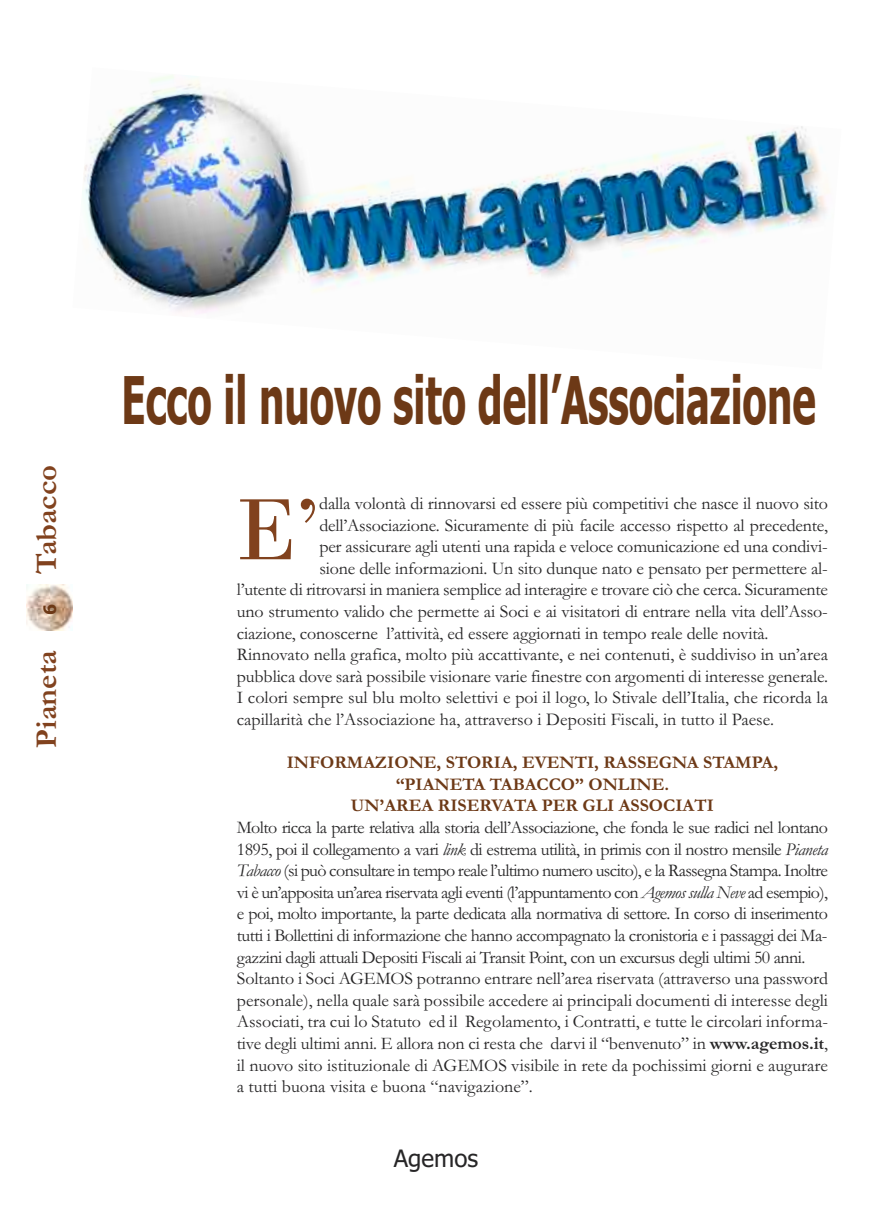
<style>
.page{position:relative;width:872px;height:1212px;background:#fff}
.page>*{position:absolute;margin:0;border:0;box-sizing:border-box;transform-origin:0 0}
.t1{font:91.5px "Bodoni";color:#81421e;scale:.95 1}
.t2{font:700 66px "Tahoma";color:#6d3916;scale:.6 1}
.t3{font:700 30.6px "Garamond";color:#81421e}
.t4{font:24px "Tahoma";color:#272627}
.t5{font:18px/21.6px "Garamond";letter-spacing:-.03em;color:#272627}
.t6{font:18px "Garamond";letter-spacing:-.01em;color:#272627}
.t7{font:700 18px/21.6px "Garamond";color:#6d3916;text-align:center}
.t8{font:700 17.25px "Tahoma";color:#6d3916}
.s1{font-style:italic}
.s2{font-weight:700}
</style>
<div class="page">
<img style="left:27px;top:585px;width:46px;height:46px">
<img style="left:82px;top:75px;width:748px;height:239px">
<h3 class="t3" style="left:28px;top:574px;width:110px;rotate:-90deg">Tabacco</h3>
<p class="t8" style="left:40px;top:615px;width:13px;rotate:-90deg">6</p>
<h3 class="t3" style="left:28px;top:747px;width:99px;rotate:-90deg">Pianeta</h3>
<h2 class="t2" style="left:121px;top:362px;width:1159px">Ecco il nuovo sito dell’Associazione</h2>
<p class="t6" style="left:319px;top:492px;width:510px">dalla volontà di rinnovarsi ed essere più competitivi che nasce il nuovo sito</p>
<p class="t6" style="left:319px;top:514px;width:510px">dell’Associazione. Sicuramente di più facile accesso rispetto al precedente,</p>
<p class="t6" style="left:319px;top:535px;width:510px">per assicurare agli utenti una rapida e veloce comunicazione ed una condivi-</p>
<p class="t6" style="left:319px;top:557px;width:510px">sione delle informazioni. Un sito dunque nato e pensato per permettere al-</p>
<p class="t6" style="left:237px;top:579px;width:592px">l’utente di ritrovarsi in maniera semplice ad interagire e trovare ciò che cerca. Sicuramente</p>
<p class="t6" style="left:237px;top:600px;width:592px">uno strumento valido che permette ai Soci e ai visitatori di entrare nella vita dell’Asso-</p>
<p class="t6" style="left:237px;top:622px;width:533px">ciazione, conoscerne l’attività, ed essere aggiornati in tempo reale delle novità.</p>
<p class="t6" style="left:237px;top:643px;width:592px">Rinnovato nella grafica, molto più accattivante, e nei contenuti, è suddiviso in un’area</p>
<p class="t6" style="left:237px;top:665px;width:592px">pubblica dove sarà possibile visionare varie finestre con argomenti di interesse generale.</p>
<p class="t6" style="left:237px;top:687px;width:592px">I colori sempre sul blu molto selettivi e poi il logo, lo Stivale dell’Italia, che ricorda la</p>
<p class="t6" style="left:237px;top:708px;width:538px">capillarità che l’Associazione ha, attraverso i Depositi Fiscali, in tutto il Paese.</p>
<p class="t7" style="left:287px;top:751px;width:493px">INFORMAZIONE, STORIA, EVENTI, RASSEGNA STAMPA, “PIANETA TABACCO” ONLINE.<br>UN’AREA RISERVATA PER GLI ASSOCIATI</p>
<p class="t5" style="left:237px;top:816px;width:593px">Molto ricca la parte relativa alla storia dell’Associazione, che fonda le sue radici nel lontano 1895, poi il collegamento a vari <span class="s1">link</span> di estrema utilità, in primis con il nostro mensile <span class="s1">Pianeta Tabacco</span> (si può consultare in tempo reale l’ultimo numero uscito), e la Rassegna Stampa. Inoltre vi è un’apposita un’area riservata agli eventi (l’appuntamento con <span class="s1">Agemos sulla Neve</span> ad esempio), e poi, molto importante, la parte dedicata alla normativa di settore. In corso di inserimento tutti i Bollettini di informazione che hanno accompagnato la cronistoria e i passaggi dei Ma&shy;gazzini dagli attuali Depositi Fiscali ai Transit Point, con un excursus degli ultimi 50 anni.<br>Soltanto i Soci AGEMOS potranno entrare nell’area riservata (attraverso una password personale), nella quale sarà possibile accedere ai principali documenti di interesse degli Associati, tra cui lo Statuto ed il Regolamento, i Contratti, e tutte le circolari informa&shy;tive degli ultimi anni. E allora non ci resta che darvi il “benvenuto” in <span class="s2">www.agemos.it</span>, il nuovo sito istituzionale di AGEMOS visibile in rete da pochissimi giorni e augurare a tutti buona visita e buona “navigazione”.</p>
<h1 class="t1" style="left:235px;top:474px;width:90px">E’</h1>
<h3 class="t4" style="left:394px;top:1144px;width:86px">Agemos</h3>
</div>
